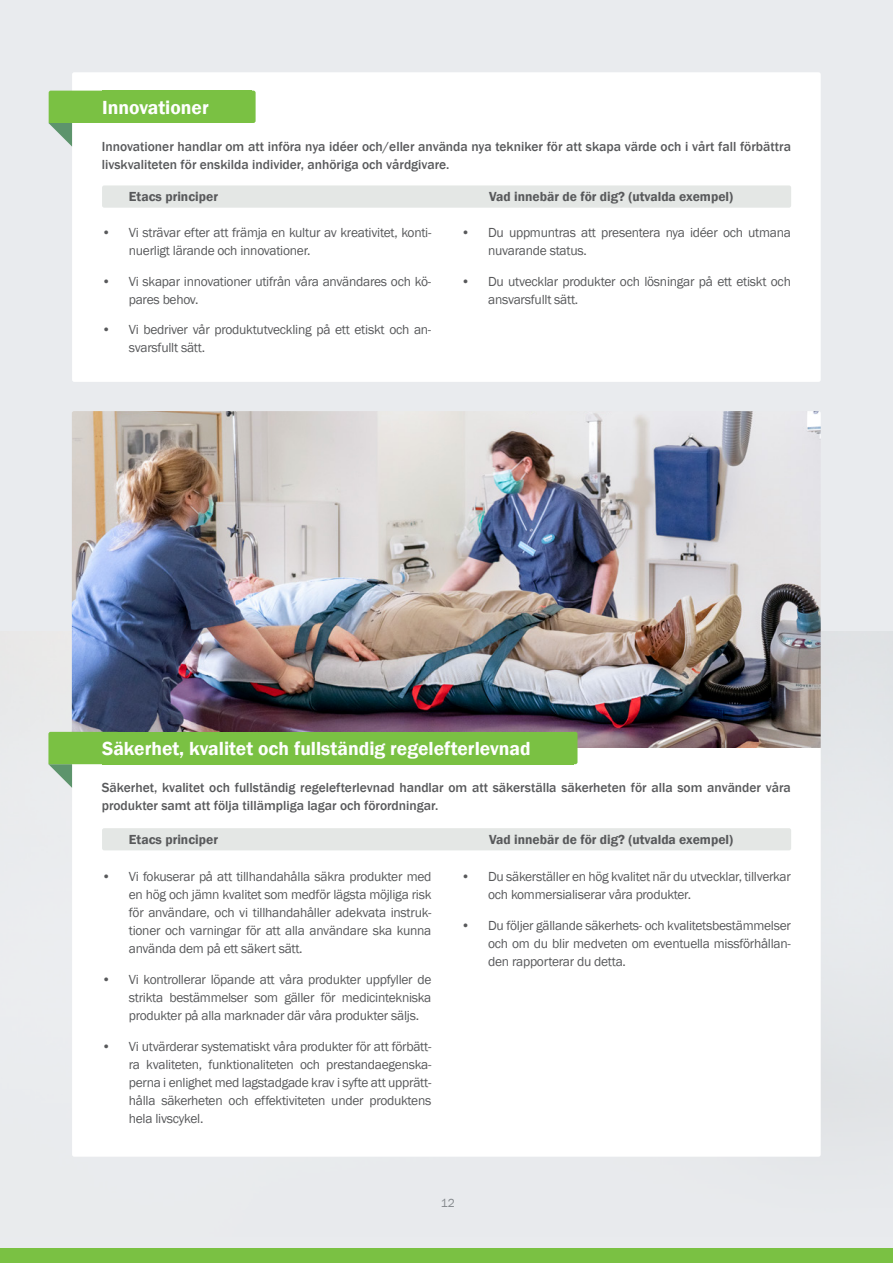
<style>
.page{position:relative;width:893px;height:1263px;background:#fff}
.page>*{position:absolute;margin:0;border:0;box-sizing:border-box;transform-origin:0 0}
.t1{font:600 19.5px "Franklin Gothic";color:#fff}
.t2{font:13.5px/18px "Franklin Gothic";letter-spacing:-.02em;color:#58595b}
.t3{font:500 13.5px/18px "Franklin Gothic";color:#58595b}
.t4{font:600 13.5px "Franklin Gothic";color:#58595b}
.t5{font:12px "Franklin Gothic";color:#84888c}
</style>
<div class="page">
<div style="left:0;top:0;width:893px;height:1248px;background:#e9ebee"></div>
<div style="left:0;top:1248px;width:893px;height:15px;background:#7ac143"></div>
<img style="left:72px;top:411px;width:749px;height:337px">
<div style="left:72px;top:748px;width:749px;height:409px;background:#fff"></div>
<div style="left:102px;top:828px;width:689px;height:22px;background:#e4e7e5;border-radius:2px"></div>
<svg style="left:48px;top:732px;width:72px;height:56px;background:#add592"></svg>
<div style="left:72px;top:72px;width:749px;height:310px;background:#fff;border-radius:2px"></div>
<div style="left:102px;top:185px;width:689px;height:23px;background:#e4e7e5;border-radius:2px"></div>
<svg style="left:48px;top:91px;width:54px;height:56px"></svg>
<div style="left:102px;top:91px;width:149px;height:32px;background:#7ac143"></div>
<div style="left:247px;top:91px;width:9px;height:32px;background:#7ac143;border-radius:2px"></div>
<div style="left:102px;top:732px;width:471px;height:32px;background:#7ac143"></div>
<div style="left:569px;top:732px;width:8px;height:32px;background:#7ac143;border-radius:2px"></div>
<h1 class="t1" style="left:102px;top:95px;width:108px">Innovationer</h1>
<p class="t3" style="left:102px;top:138px;width:691px">Innovationer handlar om att införa nya idéer och/eller använda nya tekniker för att skapa värde och i vårt fall förbättra livskvaliteten för enskilda individer, anhöriga och vårdgivare.</p>
<p class="t4" style="left:129px;top:188px;width:91px">Etacs principer</p>
<p class="t4" style="left:489px;top:188px;width:246px">Vad innebär de för dig? (utvalda exempel)</p>
<p class="t2" style="left:129px;top:224px;width:304px;text-indent:-27px">• Vi strävar efter att främja en kultur av kreativitet, konti&shy;nuerligt lärande och innovationer.</p>
<p class="t2" style="left:129px;top:272px;width:304px;text-indent:-27px">• Vi skapar innovationer utifrån våra användares och kö&shy;pares behov.</p>
<p class="t2" style="left:129px;top:321px;width:304px;text-indent:-27px">• Vi bedriver vår produktutveckling på ett etiskt och an&shy;svarsfullt sätt.</p>
<p class="t2" style="left:488px;top:224px;width:304px;text-indent:-27px">• Du uppmuntras att presentera nya idéer och utmana nuvarande status.</p>
<p class="t2" style="left:488px;top:272px;width:304px;text-indent:-27px">• Du utvecklar produkter och lösningar på ett etiskt och ansvarsfullt sätt.</p>
<h1 class="t1" style="left:102px;top:736px;width:430px">Säkerhet, kvalitet och fullständig regelefterlevnad</h1>
<p class="t3" style="left:102px;top:779px;width:691px">Säkerhet, kvalitet och fullständig regelefterlevnad handlar om att säkerställa säkerheten för alla som använder våra produkter samt att följa tillämpliga lagar och förordningar.</p>
<p class="t4" style="left:129px;top:831px;width:91px">Etacs principer</p>
<p class="t4" style="left:489px;top:831px;width:246px">Vad innebär de för dig? (utvalda exempel)</p>
<p class="t2" style="left:129px;top:868px;width:304px;text-align:justify;text-indent:-27px">• Vi fokuserar på att tillhandahålla säkra produkter med en hög och jämn kvalitet som medför lägsta möjliga risk för användare, och vi tillhandahåller adekvata instruk&shy;tioner och varningar för att alla användare ska kunna använda dem på ett säkert sätt.</p>
<p class="t2" style="left:129px;top:971px;width:304px;text-align:justify;text-indent:-27px">• Vi kontrollerar löpande att våra produkter uppfyller de strikta bestämmelser som gäller för medicintekniska produkter på alla marknader där våra produkter säljs.</p>
<p class="t2" style="left:129px;top:1037px;width:304px;text-align:justify;text-indent:-27px">• Vi utvärderar systematiskt våra produkter för att förbätt&shy;ra kvaliteten, funktionaliteten och prestandaegenska&shy;perna i enlighet med lagstadgade krav i syfte att upprätt&shy;hålla säkerheten och effektiviteten under produktens hela livscykel.</p>
<p class="t2" style="left:488px;top:868px;width:304px;text-indent:-27px">• Du säkerställer en hög kvalitet när du utvecklar, tillverkar och kommersialiserar våra produkter.</p>
<p class="t2" style="left:488px;top:916px;width:304px;text-align:justify;text-indent:-27px">• Du följer gällande säkerhets- och kvalitetsbestämmelser och om du blir medveten om eventuella missförhållan&shy;den rapporterar du detta.</p>
<p class="t5" style="left:441px;top:1195px;width:15px">12</p>
</div>
